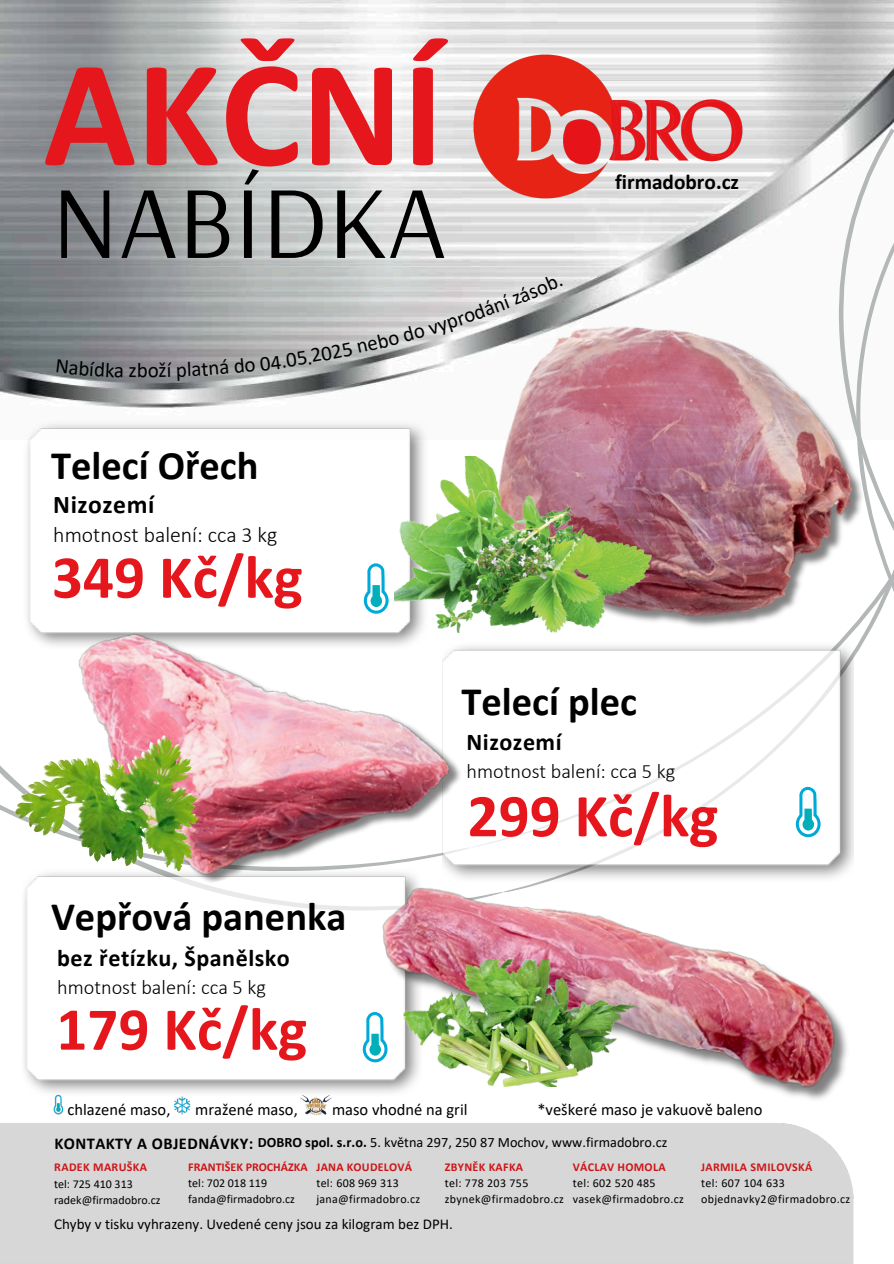
<style>
.page{position:relative;width:894px;height:1264px;background:#fff}
.page>*{position:absolute;margin:0;border:0;box-sizing:border-box;transform-origin:0 0}
.t1{font:700 153.3px "Calibri";color:#e6171c}
.t2{font:103.65px "Arsenal";color:#000}
.t3{font:700 61.2px "Calibri";color:#e6171c}
.t4{font:700 40.5px "Calibri";color:#000}
.t5{font:700 25.65px "Calibri";letter-spacing:.02em;color:#000}
.t6{font:700 24.15px "Calibri";letter-spacing:.02em;color:#000}
.t7{font:300 21.75px "Calibri";color:#000}
.t8{font:700 21.3px "Calibri";color:#000}
.t9{font:300 20.25px "Calibri";color:#000}
.t10{font:16.5px "Calibri";color:#000}
.t11{font:700 16.5px "Calibri";letter-spacing:.025em;color:#000}
.t12{font:15px "Calibri";color:#000}
.t13{font:14.25px "Calibri";color:#000}
.t14{font:12px/15.8px "Calibri";letter-spacing:.02em;color:#000}
.t15{font:12px/15.8px "Calibri";color:#000}
.t16{font:700 12px "Calibri";letter-spacing:.03em;color:#cd1518}
.s1{font-weight:700}
.s2{font-weight:700;color:#cd1518}
</style>
<div class="page">
<img style="left:0;top:0;width:893px;height:408px">
<img style="left:24px;top:875px;width:341px;height:212px">
<img style="left:0;top:1087px;width:854px;height:176px">
<img style="left:466px;top:48px;width:283px;height:157px">
<img style="left:41px;top:261px;width:468px;height:126px">
<img style="left:500px;top:646px;width:156px;height:204px">
<img style="left:27px;top:423px;width:398px;height:219px">
<svg style="left:362px;top:1011px;width:3px;height:51px"></svg>
<img style="left:463px;top:280px;width:193px;height:342px">
<img style="left:395px;top:456px;width:256px;height:177px">
<img style="left:365px;top:850px;width:291px;height:270px">
<img style="left:403px;top:959px;width:233px;height:127px">
<img style="left:656px;top:128px;width:237px;height:1028px">
<img style="left:42px;top:550px;width:458px;height:358px">
<img style="left:40px;top:785px;width:130px;height:47px">
<svg style="left:57px;top:359px;width:66px;height:18px"></svg>
<svg style="left:129px;top:359px;width:99px;height:21px;background:#959499"></svg>
<svg style="left:234px;top:274px;width:329px;height:99px;background:#c5c6c6"></svg>
<h6 class="t1" style="left:43px;top:50px;width:401px">AKČNÍ</h6>
<h3 class="t2" style="left:51px;top:154px;width:396px">NABÍDKA</h3>
<p class="t8" style="left:615px;top:173px;width:125px">firmadobro.cz</p>
<p class="t4" style="left:51px;top:448px;width:209px">Telecí Ořech</p>
<p class="t5" style="left:53px;top:493px;width:102px">Nizozemí</p>
<p class="t7" style="left:53px;top:525px;width:225px">hmotnost balení: cca 3 kg</p>
<p class="t3" style="left:52px;top:551px;width:252px">349 Kč/kg</p>
<h1 class="t4" style="left:51px;top:899px;width:297px">Vepřová panenka</h1>
<h6 class="t6" style="left:57px;top:947px;width:234px">bez řetízku, Španělsko</h6>
<h6 class="t9" style="left:57px;top:978px;width:210px">hmotnost balení: cca 5 kg</h6>
<p class="t3" style="left:56px;top:1003px;width:252px">179 Kč/kg</p>
<h5 class="t4" style="left:461px;top:684px;width:177px">Telecí plec</h5>
<p class="t6" style="left:466px;top:732px;width:96px">Nizozemí</p>
<p class="t9" style="left:466px;top:763px;width:210px">hmotnost balení: cca 5 kg</p>
<h6 class="t3" style="left:467px;top:790px;width:252px">299 Kč/kg</h6>
<p class="t10" style="left:67px;top:1102px;width:104px">chlazené maso,</p>
<h4 class="t10" style="left:195px;top:1102px;width:104px">mražené maso,</h4>
<p class="t10" style="left:332px;top:1102px;width:137px">maso vhodné na gril</p>
<p class="t10" style="left:537px;top:1102px;width:227px">*veškeré maso je vakuově baleno</p>
<h6 class="t11" style="left:54px;top:1136px;width:200px">KONTAKTY A OBJEDNÁVKY:</h6>
<p class="t13" style="left:257px;top:1135px;width:411px"><span class="s1">DOBRO spol. s.r.o.</span> 5. května 297, 250 87 Mochov, www.firmadobro.cz</p>
<h4 class="t16" style="left:54px;top:1162px;width:94px">RADEK MARUŠKA</h4>
<p class="t15" style="left:54px;top:1176px;width:80px">tel: 725 410 313</p>
<p class="t15" style="left:54px;top:1193px;width:108px">radek@firmadobro.cz</p>
<h6 class="t15" style="left:188px;top:1160px;width:121px"><span class="s2">FRANTIŠEK PROCHÁZKA </span>tel: 702 018 119 fanda@firmadobro.cz</h6>
<p class="t14" style="left:316px;top:1160px;width:105px"><span class="s2">JANA KOUDELOVÁ </span>tel: 608 969 313 jana@firmadobro.cz</p>
<p class="t14" style="left:444px;top:1160px;width:121px"><span class="s2">ZBYNĚK KAFKA<br></span>tel: 778 203 755 zbynek@firmadobro.cz</p>
<p class="t14" style="left:572px;top:1160px;width:112px"><span class="s2">VÁCLAV HOMOLA </span>tel: 602 520 485 vasek@firmadobro.cz</p>
<p class="t14" style="left:701px;top:1160px;width:151px"><span class="s2">JARMILA SMILOVSKÁ<br></span>tel: 607 104 633 objednavky2@firmadobro.cz</p>
<h3 class="t12" style="left:54px;top:1217px;width:400px">Chyby v tisku vyhrazeny. Uvedené ceny jsou za kilogram bez DPH.</h3>
</div>
